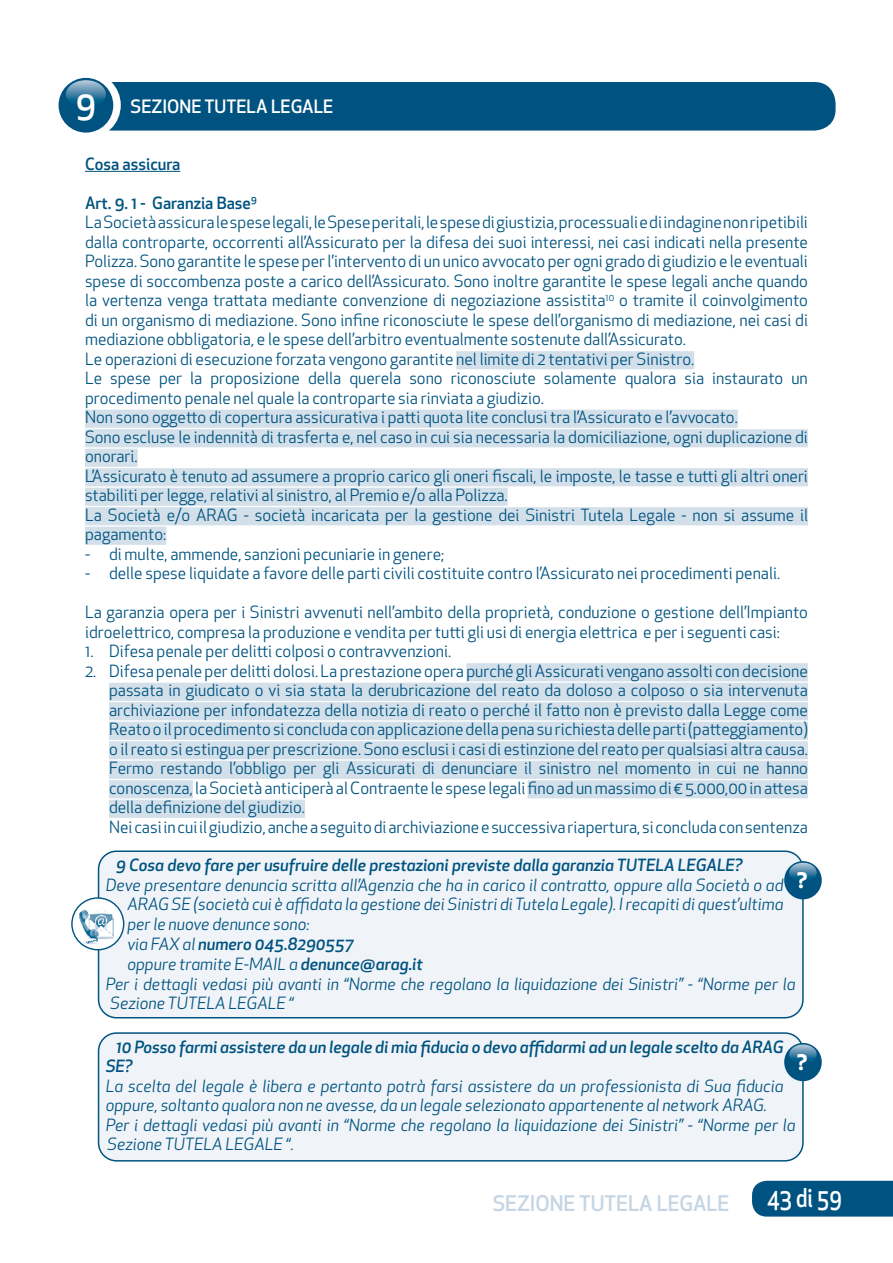
<style>
.page{position:relative;width:893px;height:1263px;background:#fff}
.page>*{position:absolute;margin:0;border:0;box-sizing:border-box;transform-origin:0 0}
.t1{font:500 34.2px "Apex New";color:#fff}
.t2{font:500 25.2px "Apex New";color:#fff;scale:.83 1}
.t3{font:500 21px "Apex New";color:#c5d5e3}
.t4{font:700 21px "Apex New";color:#fff}
.t5{font:500 18px "Apex New";color:#fff}
.paragrafo_tabulazione{font:16.5px/19.5px "Apex New";color:#005380}
.t6{font:italic 16.5px/19.8px "Apex New";color:#005380}
.t7{font:italic 500 16.5px/19.5px "Apex New";color:#005380}
.t8{font:500 16.5px "Apex New";color:#005380}
.s1{font-weight:400}
.s2{font-weight:500}
</style>
<div class="page">
<div style="left:752px;top:1181px;width:141px;height:35px;background:#005380"></div>
<div style="left:68px;top:82px;width:768px;height:49px;background:#005380;border-radius:21px"></div>
<div style="left:54px;top:72px;width:67px;height:67px;background:#fff;border-radius:50%"></div>
<div style="left:59px;top:78px;width:54px;height:55px;background:#005380;border-radius:50%"></div>
<svg style="left:66px;top:80px;width:40px;height:27px"></svg>
<hr style="left:85px;top:171px;width:95px;height:1px;background:#005380">
<div style="left:456px;top:351px;width:238px;height:18px;background:#d3e0ea"></div>
<div style="left:85px;top:410px;width:653px;height:18px;background:#d3e0ea"></div>
<div style="left:85px;top:429px;width:723px;height:18px;background:#d3e0ea"></div>
<div style="left:85px;top:449px;width:53px;height:18px;background:#d3e0ea"></div>
<div style="left:85px;top:468px;width:723px;height:18px;background:#d3e0ea"></div>
<div style="left:85px;top:488px;width:423px;height:18px;background:#d3e0ea"></div>
<div style="left:85px;top:507px;width:723px;height:18px;background:#d3e0ea"></div>
<div style="left:85px;top:527px;width:81px;height:18px;background:#d3e0ea"></div>
<div style="left:466px;top:663px;width:342px;height:18px;background:#d3e0ea"></div>
<div style="left:109px;top:683px;width:699px;height:18px;background:#d3e0ea"></div>
<div style="left:109px;top:702px;width:699px;height:18px;background:#d3e0ea"></div>
<div style="left:109px;top:722px;width:699px;height:18px;background:#d3e0ea"></div>
<div style="left:109px;top:741px;width:699px;height:18px;background:#d3e0ea"></div>
<div style="left:109px;top:761px;width:699px;height:18px;background:#d3e0ea"></div>
<div style="left:109px;top:780px;width:84px;height:18px;background:#d3e0ea"></div>
<div style="left:528px;top:780px;width:280px;height:18px;background:#d3e0ea"></div>
<div style="left:109px;top:800px;width:196px;height:18px;background:#d3e0ea"></div>
<div style="left:99px;top:851px;width:704px;height:167px;background:#f0f4f8;border-radius:18px"></div>
<div style="left:98px;top:850px;width:706px;height:168px;border:2px solid #005380;border-radius:18px"></div>
<div style="left:784px;top:861px;width:38px;height:38px;background:#005380;border-radius:50%"></div>
<svg style="left:789px;top:863px;width:28px;height:18px"></svg>
<div style="left:99px;top:1033px;width:704px;height:128px;background:#f0f4f8;border-radius:18px"></div>
<div style="left:98px;top:1032px;width:706px;height:129px;border:2px solid #005380;border-radius:18px"></div>
<div style="left:784px;top:1043px;width:38px;height:38px;background:#005380;border-radius:50%"></div>
<svg style="left:789px;top:1044px;width:28px;height:19px"></svg>
<svg style="left:72px;top:898px;width:52px;height:52px"></svg>
<img style="left:78px;top:904px;width:40px;height:40px">
<div style="left:71px;top:897px;width:53px;height:53px;border:1px solid #005380;border-radius:50%"></div>
<p class="t1" style="left:76px;top:80px;width:22px">9</p>
<p class="t5" style="left:131px;top:94px;width:204px">SEZIONE TUTELA LEGALE</p>
<p class="t8" style="left:85px;top:153px;width:97px">Cosa assicura</p>
<p class="t8" style="left:85px;top:192px;width:173px">Art. 9. 1 - Garanzia Base<sup>9</sup></p>
<p class="paragrafo_tabulazione" style="left:85px;top:212px;width:724px;text-align:justify">La Società assicura le spese legali, le Spese peritali, le spese di giustizia, processuali e di indagine non ripetibili dalla controparte, occorrenti all’Assicurato per la difesa dei suoi interessi, nei casi indicati nella presente Polizza. Sono garantite le spese per l’intervento di un unico avvocato per ogni grado di giudizio e le eventuali spese di soccombenza poste a carico dell’Assicurato. Sono inoltre garantite le spese legali anche quando la vertenza venga trattata mediante convenzione di negoziazione assistita<sup>10</sup> o tramite il coinvolgimento di un organismo di mediazione. Sono infine riconosciute le spese dell’organismo di mediazione, nei casi di mediazione obbligatoria, e le spese dell’arbitro eventualmente sostenute dall’Assicurato.</p>
<p class="paragrafo_tabulazione" style="left:85px;top:349px;width:611px">Le operazioni di esecuzione forzata vengono garantite nel limite di 2 tentativi per Sinistro.</p>
<p class="paragrafo_tabulazione" style="left:85px;top:368px;width:724px">Le spese per la proposizione della querela sono riconosciute solamente qualora sia instaurato un procedimento penale nel quale la controparte sia rinviata a giudizio.</p>
<p class="paragrafo_tabulazione" style="left:85px;top:407px;width:654px">Non sono oggetto di copertura assicurativa i patti quota lite conclusi tra l’Assicurato e l’avvocato.</p>
<p class="paragrafo_tabulazione" style="left:85px;top:427px;width:724px">Sono escluse le indennità di trasferta e, nel caso in cui sia necessaria la domiciliazione, ogni duplicazione di onorari.</p>
<p class="paragrafo_tabulazione" style="left:85px;top:466px;width:724px">L’Assicurato è tenuto ad assumere a proprio carico gli oneri fiscali, le imposte, le tasse e tutti gli altri oneri stabiliti per legge, relativi al sinistro, al Premio e/o alla Polizza.</p>
<p class="paragrafo_tabulazione" style="left:85px;top:505px;width:724px">La Società e/o ARAG - società incaricata per la gestione dei Sinistri Tutela Legale - non si assume il pagamento:</p>
<p class="paragrafo_tabulazione" style="left:85px;top:544px;width:361px">- di multe, ammende, sanzioni pecuniarie in genere;</p>
<p class="paragrafo_tabulazione" style="left:85px;top:563px;width:697px">- delle spese liquidate a favore delle parti civili costituite contro l’Assicurato nei procedimenti penali.</p>
<p class="paragrafo_tabulazione" style="left:85px;top:602px;width:724px">La garanzia opera per i Sinistri avvenuti nell’ambito della proprietà, conduzione o gestione dell’Impianto idroelettrico, compresa la produzione e vendita per tutti gli usi di energia elettrica e per i seguenti casi:</p>
<p class="paragrafo_tabulazione" style="left:85px;top:641px;width:368px">1. Difesa penale per delitti colposi o contravvenzioni.</p>
<p class="paragrafo_tabulazione" style="left:109px;top:661px;width:700px;text-align:justify;text-indent:-24px">2. Difesa penale per delitti dolosi. La prestazione opera purché gli Assicurati vengano assolti con decisione passata in giudicato o vi sia stata la derubricazione del reato da doloso a colposo o sia intervenuta archiviazione per infondatezza della notizia di reato o perché il fatto non è previsto dalla Legge come Reato o il procedimento si concluda con applicazione della pena su richiesta delle parti (patteggiamento) o il reato si estingua per prescrizione. Sono esclusi i casi di estinzione del reato per qualsiasi altra causa.</p>
<p class="paragrafo_tabulazione" style="left:109px;top:758px;width:700px;text-align:justify">Fermo restando l’obbligo per gli Assicurati di denunciare il sinistro nel momento in cui ne hanno conoscenza, la Società anticiperà al Contraente le spese legali fino ad un massimo di € 5.000,00 in attesa della definizione del giudizio.</p>
<p class="paragrafo_tabulazione" style="left:109px;top:817px;width:700px">Nei casi in cui il giudizio, anche a seguito di archiviazione e successiva riapertura, si concluda con sentenza</p>
<p class="t7" style="left:116px;top:855px;width:628px">9 Cosa devo fare per usufruire delle prestazioni previste dalla garanzia TUTELA LEGALE?</p>
<p class="t6" style="left:127px;top:875px;width:658px;text-align:justify;text-indent:-22px">Deve presentare denuncia scritta all’Agenzia che ha in carico il contratto, oppure alla Società o ad ARAG SE (società cui è affidata la gestione dei Sinistri di Tutela Legale). I recapiti di quest’ultima per le nuove denunce sono:</p>
<p class="t7" style="left:127px;top:934px;width:228px"><span class="s1">via FAX al</span> numero 045.8290557</p>
<p class="t6" style="left:127px;top:954px;width:297px">oppure tramite E-MAIL a <span class="s2">denunce@arag.it</span></p>
<p class="t6" style="left:106px;top:974px;width:691px">Per i dettagli vedasi più avanti in “Norme che regolano la liquidazione dei Sinistri” - “Norme per la<br>Sezione TUTELA LEGALE “</p>
<p class="t4" style="left:797px;top:865px;width:12px">?</p>
<p class="t7" style="left:106px;top:1036px;width:679px;text-indent:10px">10 Posso farmi assistere da un legale di mia fiducia o devo affidarmi ad un legale scelto da ARAG<br>SE?</p>
<p class="t6" style="left:106px;top:1076px;width:679px">La scelta del legale è libera e pertanto potrà farsi assistere da un professionista di Sua fiducia oppure, soltanto qualora non ne avesse, da un legale selezionato appartenente al network ARAG.</p>
<p class="t6" style="left:106px;top:1115px;width:691px">Per i dettagli vedasi più avanti in “Norme che regolano la liquidazione dei Sinistri” - “Norme per la<br>Sezione TUTELA LEGALE “.</p>
<p class="t4" style="left:797px;top:1047px;width:12px">?</p>
<p class="t3" style="left:493px;top:1189px;width:238px">SEZIONE TUTELA LEGALE</p>
<h2 class="t2" style="left:767px;top:1181px;width:92px">43 di 59</h2>
</div>
